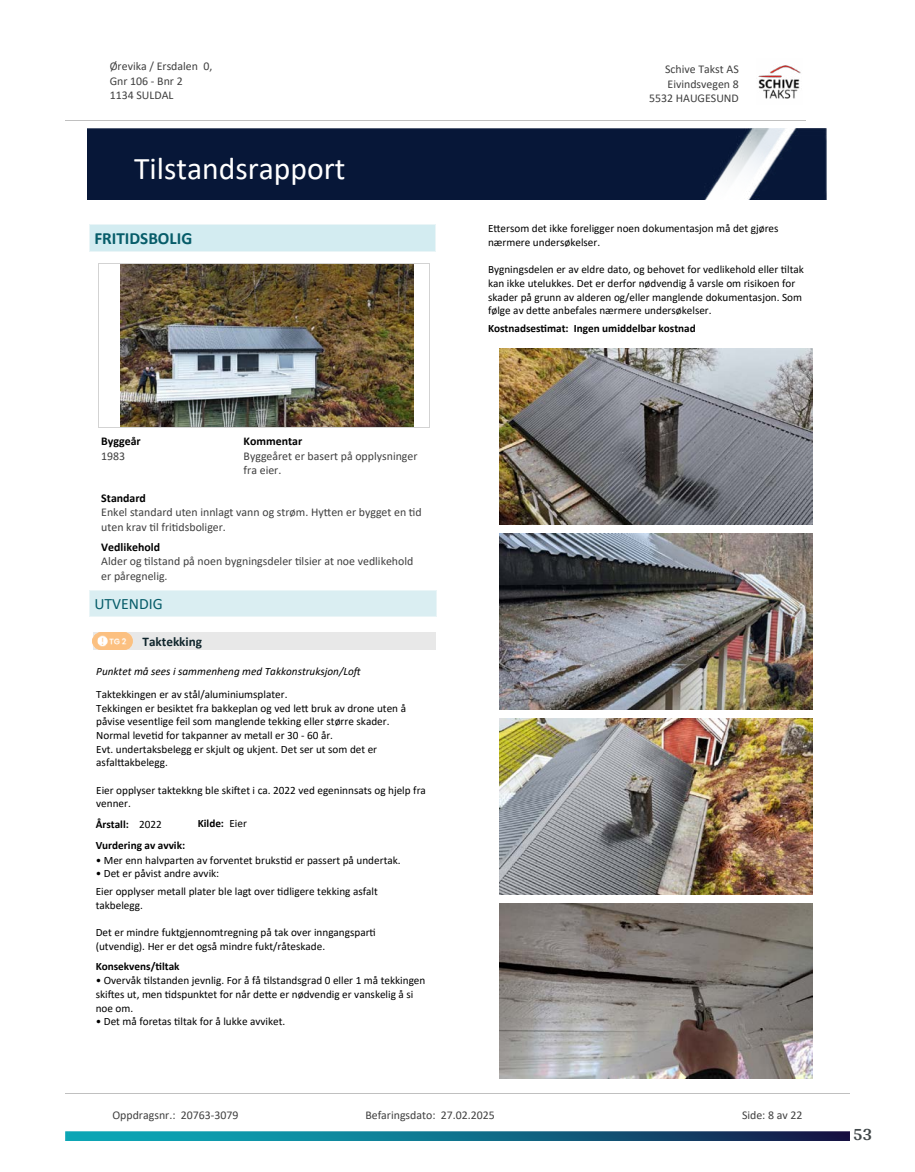
<style>
.page{position:relative;width:915px;height:1172px;background:#fff}
.page>*{position:absolute;margin:0;border:0;box-sizing:border-box;transform-origin:0 0}
.t1{font:31.65px "Calibri";color:#fff}
.t2{font:700 18px "Arya";color:#414749}
.t3{font:700 17.1px "Calibri";color:#065c69}
.t4{font:15.75px "Calibri";color:#065c69}
.t5{font:700 13.2px "Calibri";color:#0f252c}
.t6{font:11.85px/14.4px "Calibri";color:#404040}
.t7{font:700 11.85px "Calibri";color:#000}
.t8{font:11.25px/13.6px "Calibri";color:#000}
.t9{font:700 11.25px "Calibri";color:#000}
.t10{font:italic 11.25px "Calibri";color:#000}
.s1{font-weight:400}
</style>
<div class="page">
<div style="left:89px;top:590px;width:347px;height:27px;background:#daeef2"></div>
<svg style="left:89px;top:591px;width:1px;height:26px"></svg>
<svg style="left:436px;top:591px;width:1px;height:26px"></svg>
<hr style="left:89px;top:590px;width:348px;height:1px;background:#eaf5f7">
<hr style="left:89px;top:617px;width:348px;height:1px;background:#eaf5f7">
<div style="left:93px;top:633px;width:342px;height:17px;background:#e8e8e8"></div>
<svg style="left:97px;top:637px;width:36px;height:13px"></svg>
<img style="left:93px;top:632px;width:39px;height:17px">
<img style="left:120px;top:264px;width:293px;height:163px">
<hr style="left:98px;top:263px;width:1px;height:165px;background:#d3d3d3">
<hr style="left:429px;top:263px;width:1px;height:165px;background:#d3d3d3">
<hr style="left:98px;top:263px;width:331px;height:1px;background:#d3d3d3">
<hr style="left:98px;top:427px;width:331px;height:1px;background:#d3d3d3">
<div style="left:89px;top:224px;width:346px;height:28px;background:#d3ecf1"></div>
<svg style="left:89px;top:225px;width:1px;height:27px"></svg>
<svg style="left:435px;top:224px;width:1px;height:28px"></svg>
<hr style="left:89px;top:224px;width:346px;height:1px;background:#eaf5f7">
<hr style="left:89px;top:252px;width:346px;height:1px;background:#eaf5f7">
<img style="left:499px;top:349px;width:313px;height:176px">
<img style="left:499px;top:534px;width:313px;height:175px">
<img style="left:499px;top:718px;width:313px;height:176px">
<img style="left:499px;top:903px;width:313px;height:176px">
<img style="left:758px;top:65px;width:43px;height:34px">
<hr style="left:65px;top:120px;width:740px;height:1px;background:#c0c0c0">
<div style="left:88px;top:129px;width:738px;height:71px;background:#071738"></div>
<hr style="left:65px;top:1093px;width:784px;height:1px;background:#c0c0c0">
<img style="left:65px;top:1131px;width:784px;height:9px">
<p class="t6" style="left:110px;top:59px;width:104px">Ørevika / Ersdalen 0,<br>Gnr 106 - Bnr 2<br>1134 SULDAL</p>
<p class="t6" style="left:665px;top:62px;width:75px">Schive Takst AS</p>
<p class="t6" style="left:667px;top:76px;width:73px">Eivindsvegen 8</p>
<p class="t6" style="left:649px;top:91px;width:91px">5532 HAUGESUND</p>
<h1 class="t1" style="left:134px;top:147px;width:213px">Tilstandsrapport</h1>
<h3 class="t3" style="left:94px;top:226px;width:99px">FRITIDSBOLIG</h3>
<p class="t7" style="left:101px;top:433px;width:41px">Byggeår</p>
<p class="t6" style="left:101px;top:448px;width:26px">1983</p>
<p class="t7" style="left:101px;top:489px;width:46px">Standard</p>
<p class="t6" style="left:101px;top:505px;width:322px">Enkel standard uten innlagt vann og strøm. Hy琀琀en er bygget en 琀椀d uten krav 琀椀l fri琀椀dsboliger.</p>
<p class="t7" style="left:101px;top:539px;width:60px">Vedlikehold</p>
<p class="t6" style="left:101px;top:554px;width:313px">Alder og 琀椀lstand på noen bygningsdeler 琀椀lsier at noe vedlikehold er påregnelig.</p>
<p class="t7" style="left:243px;top:433px;width:60px">Kommentar</p>
<p class="t6" style="left:243px;top:448px;width:175px">Byggeåret er basert på opplysninger fra eier.</p>
<h3 class="t4" style="left:94px;top:592px;width:70px">UTVENDIG</h3>
<p class="t5" style="left:142px;top:632px;width:61px">Taktekking</p>
<p class="t10" style="left:96px;top:664px;width:267px">Punktet må sees i sammenheng med Takkonstruksjon/Lo昀琀</p>
<p class="t8" style="left:96px;top:687px;width:311px">Taktekkingen er av stål/aluminiumsplater.<br>Tekkingen er besiktet fra bakkeplan og ved le琀琀 bruk av drone uten å påvise vesentlige feil som manglende tekking eller større skader.<br>Normal leve琀椀d for takpanner av metall er 30 - 60 år.<br>Evt. undertaksbelegg er skjult og ukjent. Det ser ut som det er<br>asfal琀琀akbelegg.</p>
<p class="t8" style="left:96px;top:783px;width:331px">Eier opplyser taktekkng ble ski昀琀et i ca. 2022 ved egeninnsats og hjelp fra venner.</p>
<p class="t9" style="left:96px;top:816px;width:68px">Årstall: <span class="s1">2022</span></p>
<p class="t9" style="left:198px;top:816px;width:51px">Kilde: <span class="s1">Eier</span></p>
<p class="t9" style="left:96px;top:838px;width:91px">Vurdering av avvik:</p>
<p class="t8" style="left:96px;top:853px;width:306px">• Mer enn halvparten av forventet bruks琀椀d er passert på undertak.</p>
<p class="t8" style="left:96px;top:864px;width:283px;line-height:17.5px">• Det er påvist andre avvik:<br>Eier opplyser metall plater ble lagt over 琀椀dligere tekking asfalt</p>
<p class="t8" style="left:96px;top:898px;width:49px">takbelegg.</p>
<p class="t8" style="left:96px;top:925px;width:281px">Det er mindre fuktgjennomtregning på tak over inngangspar琀椀(utvendig). Her er det også mindre fukt/råteskade.</p>
<p class="t9" style="left:96px;top:958px;width:85px">Konsekvens/琀椀ltak</p>
<p class="t8" style="left:96px;top:973px;width:331px">• Overvåk 琀椀lstanden jevnlig. For å få 琀椀lstandsgrad 0 eller 1 må tekkingen ski昀琀es ut, men 琀椀dspunktet for når de琀琀e er nødvendig er vanskelig å si noe om.</p>
<p class="t8" style="left:96px;top:1014px;width:191px">• Det må foretas 琀椀ltak for å lukke avviket.</p>
<p class="t8" style="left:488px;top:222px;width:292px">E琀琀ersom det ikke foreligger noen dokumentasjon må det gjøres nærmere undersøkelser.</p>
<p class="t8" style="left:488px;top:263px;width:317px">Bygningsdelen er av eldre dato, og behovet for vedlikehold eller 琀椀ltak kan ikke utelukkes. Det er derfor nødvendig å varsle om risikoen for skader på grunn av alderen og/eller manglende dokumentasjon. Som følge av de琀琀e anbefales nærmere undersøkelser.</p>
<p class="t9" style="left:488px;top:320px;width:209px">Kostnadses琀椀mat: Ingen umiddelbar kostnad</p>
<p class="t6" style="left:112px;top:1107px;width:127px">Oppdragsnr.: 20763-3079</p>
<p class="t6" style="left:365px;top:1107px;width:131px">Befaringsdato: 27.02.2025</p>
<p class="t6" style="left:741px;top:1107px;width:62px">Side: 8 av 22</p>
<h2 class="t2" style="left:852px;top:1123px;width:21px">53</h2>
</div>
